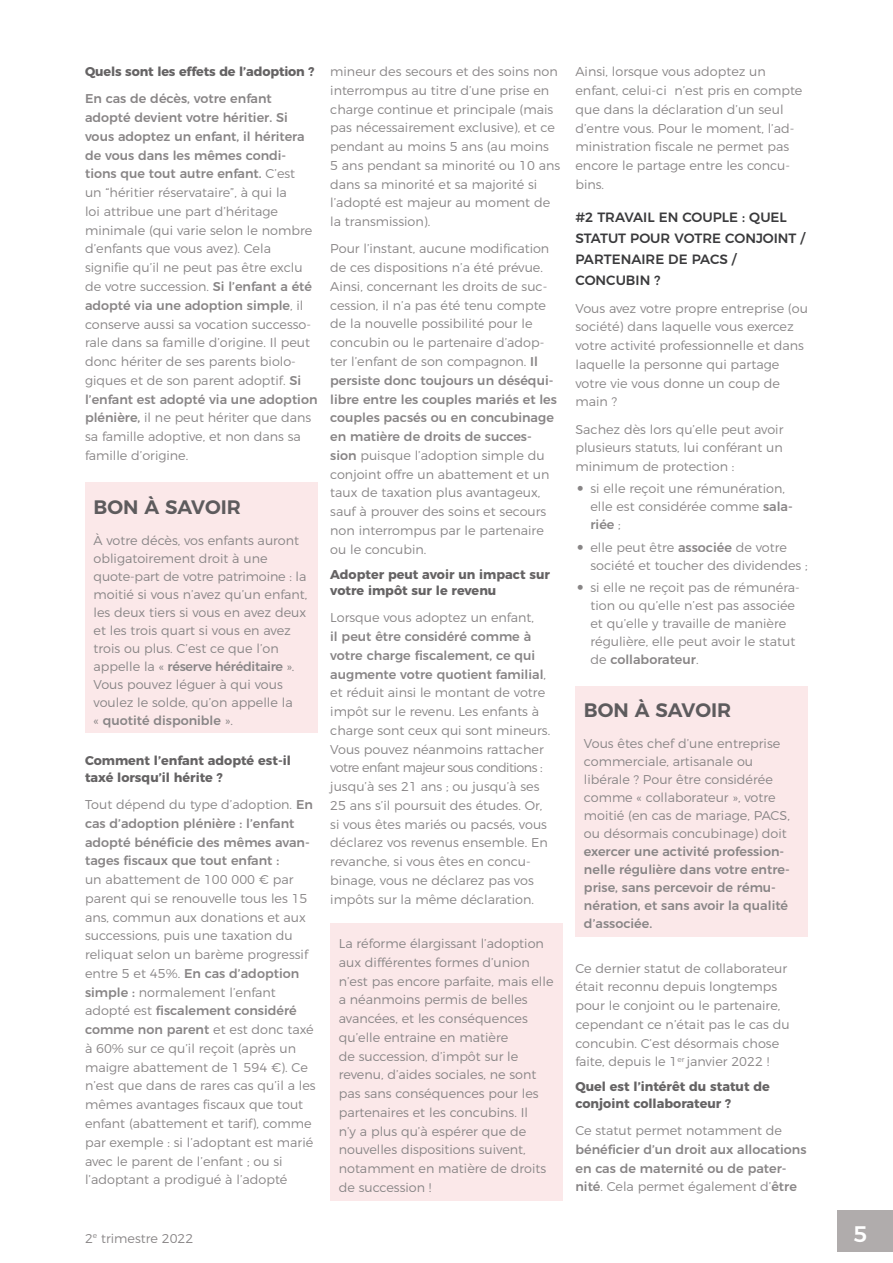
<style>
.page{position:relative;width:893px;height:1263px;background:#fff}
.page>*{position:absolute;margin:0;border:0;box-sizing:border-box;transform-origin:0 0}
.t1{font:500 22.5px "Montserrat";color:#fff}
.Bon_à_savoir_Titre{font:600 19.5px "Montserrat";color:#5d5b5d}
.Titre_1{font:500 13.5px/21px "Montserrat";color:#3a3a3c}
.texte{font:300 12.75px/18.8px "Montserrat";color:#888586}
.Bon_à_savoir_Texte{font:300 12.75px/18px "Montserrat";color:#888586}
.Titre_2{font:700 12.75px/16.5px "Montserrat";color:#656364}
.texte-2{font:500 12.75px/18.8px "Montserrat";color:#888586}
.s1{font-weight:500}
.s2{font-weight:300}
</style>
<div class="page">
<div style="left:838px;top:1210px;width:55px;height:41px;background:#b0acac"></div>
<div style="left:85px;top:482px;width:232px;height:251px;background:#fbe8e9"></div>
<div style="left:330px;top:923px;width:233px;height:277px;background:#fbe8e9"></div>
<div style="left:575px;top:686px;width:233px;height:251px;background:#fbe8e9"></div>
<p class="Titre_2" style="left:85px;top:62px;width:231px">Quels sont les effets de l’adoption ?</p>
<p class="texte" style="left:85px;top:88px;width:234px"><span class="s1">En cas de décès, votre enfant adopté devient votre héritier. Si vous adoptez un enfant, il héritera de vous dans les mêmes condi&shy;tions que tout autre enfant.</span> C’est<br>un “héritier réservataire”, à qui la<br>loi attribue une part d’héritage minimale (qui varie selon le nombre d’enfants que vous avez). Cela signifie qu’il ne peut pas être exclu de votre succession. <span class="s1">Si l’enfant a été adopté via une adoption simple</span>, il conserve aussi sa vocation successo&shy;rale dans sa famille d’origine. Il peut donc hériter de ses parents biolo&shy;giques et de son parent adoptif. <span class="s1">Si l’enfant est adopté via une adoption plénière,</span> il ne peut hériter que dans sa famille adoptive, et non dans sa famille d’origine.</p>
<p class="Bon_à_savoir_Titre" style="left:94px;top:491px;width:149px">BON À SAVOIR</p>
<p class="Bon_à_savoir_Texte" style="left:94px;top:530px;width:215px">À votre décès, vos enfants auront obligatoirement droit à une quote-part de votre patrimoine : la moitié si vous n’avez qu’un enfant, les deux tiers si vous en avez deux et les trois quart si vous en avez trois ou plus. C’est ce que l’on appelle la « <span class="s1">réserve héréditaire</span> ».<br>Vous pouvez léguer à qui vous voulez le solde, qu’on appelle la<br>« <span class="s1">quotité disponible</span> ».</p>
<p class="Titre_2" style="left:85px;top:751px;width:207px">Comment l’enfant adopté est-il taxé lorsqu’il hérite ?</p>
<p class="texte" style="left:85px;top:794px;width:232px">Tout dépend du type d’adoption. <span class="s1">En cas d’adoption plénière : l’enfant adopté bénéficie des mêmes avan&shy;tages fiscaux que tout enfant :<br></span>un abattement de 100 000 € par parent qui se renouvelle tous les 15 ans, commun aux donations et aux successions, puis une taxation du reliquat selon un barème progressif entre 5 et 45%. <span class="s1">En cas d’adoption simple :</span> normalement l’enfant adopté est <span class="s1">fiscalement considéré comme non parent</span> et est donc taxé à 60% sur ce qu’il reçoit (après un maigre abattement de 1 594 €). Ce n’est que dans de rares cas qu’il a les mêmes avantages fiscaux que tout enfant (abattement et tarif), comme par exemple : si l’adoptant est marié avec le parent de l’enfant ; ou si l’adoptant a prodigué à l’adopté</p>
<p class="texte" style="left:330px;top:61px;width:231px">mineur des secours et des soins non interrompus au titre d’une prise en charge continue et principale (mais pas nécessairement exclusive), et ce pendant au moins 5 ans (au moins<br>5 ans pendant sa minorité ou 10 ans dans sa minorité et sa majorité si l’adopté est majeur au moment de la transmission).</p>
<p class="texte" style="left:330px;top:238px;width:228px">Pour l’instant, aucune modification de ces dispositions n’a été prévue.<br>Ainsi, concernant les droits de suc&shy;cession, il n’a pas été tenu compte de la nouvelle possibilité pour le concubin ou le partenaire d’adop&shy;ter l’enfant de son compagnon. <span class="s1">Il persiste donc toujours un déséqui&shy;libre entre les couples mariés et les couples pacsés ou en concubinage en matière de droits de succes&shy;sion</span> puisque l’adoption simple du conjoint offre un abattement et un taux de taxation plus avantageux, sauf à prouver des soins et secours non interrompus par le partenaire ou le concubin.</p>
<p class="Titre_2" style="left:330px;top:565px;width:221px">Adopter peut avoir un impact sur votre impôt sur le revenu</p>
<p class="texte" style="left:330px;top:607px;width:221px">Lorsque vous adoptez un enfant,<br><span class="s1">il peut être considéré comme à votre charge fiscalement, ce qui augmente votre quotient familial</span>, et réduit ainsi le montant de votre impôt sur le revenu. Les enfants à charge sont ceux qui sont mineurs.<br>Vous pouvez néanmoins rattacher votre enfant majeur sous conditions : jusqu’à ses 21 ans ; ou jusqu’à ses 25 ans s’il poursuit des études. Or, si vous êtes mariés ou pacsés, vous déclarez vos revenus ensemble. En revanche, si vous êtes en concu&shy;binage, vous ne déclarez pas vos impôts sur la même déclaration.</p>
<p class="texte" style="left:339px;top:933px;width:216px">La réforme élargissant l’adoption aux différentes formes d’union n’est pas encore parfaite, mais elle a néanmoins permis de belles avancées, et les conséquences qu’elle entraine en matière<br>de succession, d’impôt sur le revenu, d’aides sociales, ne sont pas sans conséquences pour les partenaires et les concubins. Il<br>n’y a plus qu’à espérer que de nouvelles dispositions suivent, notamment en matière de droits de succession !</p>
<p class="texte" style="left:575px;top:61px;width:228px">Ainsi, lorsque vous adoptez un enfant, celui-ci n’est pris en compte que dans la déclaration d’un seul d’entre vous. Pour le moment, l’ad&shy;ministration fiscale ne permet pas encore le partage entre les concu&shy;bins.</p>
<p class="Titre_1" style="left:575px;top:206px;width:231px">#2 TRAVAIL EN COUPLE : QUEL<br>STATUT POUR VOTRE CONJOINT /<br>PARTENAIRE DE PACS /<br>CONCUBIN ?</p>
<p class="texte" style="left:575px;top:298px;width:234px">Vous avez votre propre entreprise (ou société) dans laquelle vous exercez votre activité professionnelle et dans laquelle la personne qui partage votre vie vous donne un coup de main ?</p>
<p class="texte" style="left:575px;top:419px;width:209px;text-align:justify">Sachez dès lors qu’elle peut avoir plusieurs statuts, lui conférant un minimum de protection :</p>
<p class="texte" style="left:590px;top:479px;width:204px;line-height:18px">si elle reçoit une rémunération, elle est considérée comme <span class="s1">sala&shy;riée</span> ;</p>
<p class="texte" style="left:590px;top:537px;width:219px;line-height:18px">elle peut être <span class="s1">associée</span> de votre société et toucher des dividendes ;</p>
<p class="texte" style="left:590px;top:577px;width:211px;line-height:18px">si elle ne reçoit pas de rémunéra&shy;tion ou qu’elle n’est pas associée et qu’elle y travaille de manière régulière, elle peut avoir le statut de <span class="s1">collaborateur</span>.</p>
<p class="Bon_à_savoir_Titre" style="left:584px;top:694px;width:149px">BON À SAVOIR</p>
<p class="Bon_à_savoir_Texte" style="left:584px;top:733px;width:207px">Vous êtes chef d’une entreprise commerciale, artisanale ou libérale ? Pour être considérée comme « collaborateur », votre moitié (en cas de mariage, PACS, ou désormais concubinage) doit <span class="s1">exercer une activité profession&shy;nelle régulière dans votre entre&shy;prise, sans percevoir de rému&shy;nération, et sans avoir la qualité d’associée.</span></p>
<p class="texte" style="left:575px;top:957px;width:216px">Ce dernier statut de collaborateur était reconnu depuis longtemps pour le conjoint ou le partenaire, cependant ce n’était pas le cas du concubin. C’est désormais chose faite, depuis le 1<sup>er</sup> janvier 2022 !</p>
<p class="Titre_2" style="left:575px;top:1077px;width:196px">Quel est l’intérêt du statut de conjoint collaborateur ?</p>
<p class="texte-2" style="left:575px;top:1120px;width:233px"><span class="s2">Ce statut permet notamment de </span>bénéficier d’un droit aux allocations en cas de maternité ou de pater&shy;nité<span class="s2">. Cela permet également d’</span>être</p>
<p class="texte" style="left:85px;top:1227px;width:110px">2<sup>e</sup> trimestre 2022</p>
<h1 class="t1" style="left:854px;top:1215px;width:15px">5</h1>
</div>
